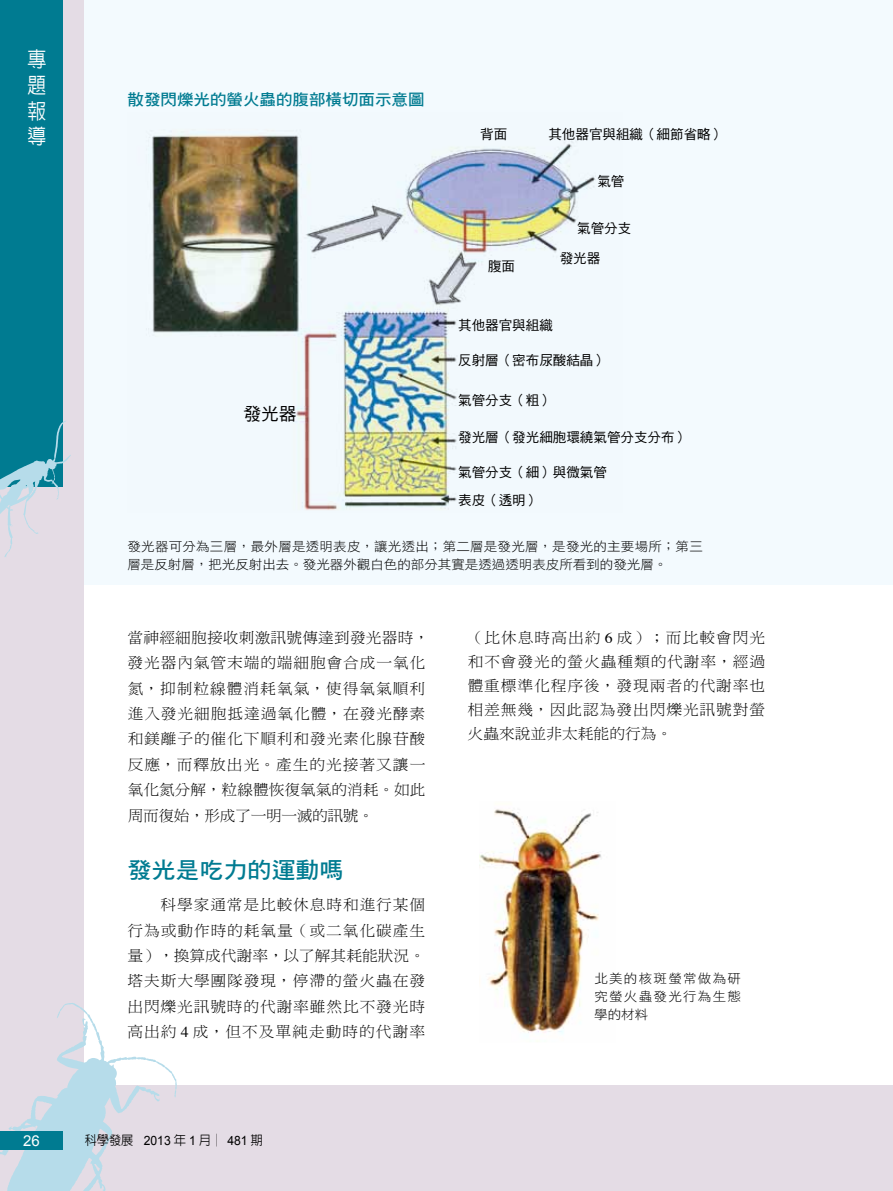
<style>
.page{position:relative;width:893px;height:1191px;background:#e4dce5}
.page>*{position:absolute;margin:0;border:0;box-sizing:border-box;transform-origin:0 0}
.t1{font:22.8px "DF Hei Std W7";color:#007b91;scale:1.05 1}
.t2{font:500 21px/25.5px "AR New Hei B5";color:#fff;text-align:justify;scale:.9 1}
.t3{font:17.7px "DF Hei Std W5";color:#000}
.t4{font:15.6px "DF Hei Std W7";color:#007b91;scale:1.05 1}
.t5{font:15px/25.3px "DF Ming Std W3";letter-spacing:.055em;color:#000;text-align:justify;scale:1.05 1}
.t6{font:15px "Arial";color:#fff}
.t7{font:13.5px/28.2px "DF Hei Std W5";color:#000}
.t8{font:12.9px/18px "DF Hei Std W3";letter-spacing:.015em;color:#000;text-align:justify;scale:1.05 1}
.t9{font:500 12.9px "AR New Hei B5";color:#000;scale:.95 1}
.s1{font-family:"Times"}
.s2{font-family:"Arial";font-weight:400}
</style>
<div class="page">
<div style="left:85px;top:111px;width:808px;height:973px;background:#fff"></div>
<svg style="left:0;top:1002px;width:177px;height:189px"></svg>
<div style="left:0;top:0;width:62px;height:487px;background:#007b91"></div>
<svg style="left:0;top:420px;width:71px;height:137px"></svg>
<div style="left:0;top:1131px;width:62px;height:18px;background:#007b91"></div>
<img style="left:479px;top:809px;width:122px;height:225px">
<div style="left:85px;top:0;width:808px;height:585px;background:#f3fafe"></div>
<img style="left:149px;top:131px;width:447px;height:379px">
<h2 class="t2" style="left:28px;top:47px;width:22px">專題報導</h2>
<p class="t4" style="left:128px;top:91px;width:284px">散發閃爍光的螢火蟲的腹部橫切面示意圖</p>
<p class="t3" style="left:243px;top:404px;width:54px">發光器</p>
<p class="t7" style="left:480px;top:120px;width:29px">背面</p>
<p class="t7" style="left:548px;top:120px;width:177px">其他器官與組織（細節省略）</p>
<p class="t7" style="left:597px;top:166px;width:29px">氣管</p>
<p class="t7" style="left:577px;top:214px;width:56px">氣管分支</p>
<p class="t7" style="left:560px;top:244px;width:42px">發光器</p>
<p class="t7" style="left:488px;top:252px;width:42px">腹面　</p>
<p class="t7" style="left:458px;top:311px;width:96px">其他器官與組織</p>
<p class="t7" style="left:458px;top:346px;width:150px">反射層（密布尿酸結晶）</p>
<p class="t7" style="left:458px;top:386px;width:110px">氣管分支（粗）　</p>
<p class="t7" style="left:458px;top:423px;width:232px">發光層（發光細胞環繞氣管分支分布）</p>
<p class="t7" style="left:458px;top:458px;width:164px">氣管分支（細）與微氣管　表皮（透明）</p>
<p class="t8" style="left:127px;top:537px;width:550px">發光器可分為三層，最外層是透明表皮，讓光透出；第二層是發光層，是發光的主要場所；第三層是反射層，把光反射出去。發光器外觀白色的部分其實是透過透明表皮所看到的發光層。</p>
<p class="t5" style="left:128px;top:624px;width:289px;text-align:left">當神經細胞接收刺激訊號傳達到發光器時，發光器內氣管末端的端細胞會合成一氧化氮，抑制粒線體消耗氧氣，使得氧氣順利進入發光細胞抵達過氧化體，在發光酵素和鎂離子的催化下順利和發光素化腺苷酸反應，而釋放出光。產生的光接著又讓一氧化氮分解，粒線體恢復氧氣的消耗。如此周而復始，形成了一明一滅的訊號。</p>
<h1 class="t1" style="left:128px;top:858px;width:207px">發光是吃力的運動嗎</h1>
<p class="t5" style="left:127px;top:892px;width:285px;text-indent:33px">科學家通常是比較休息時和進行某個行為或動作時的耗氧量（或二氧化碳產生量），換算成代謝率，以了解其耗能狀況。塔夫斯大學團隊發現，停滯的螢火蟲在發出閃爍光訊號時的代謝率雖然比不發光時高出約 <span class="s1">4</span> 成，但不及單純走動時的代謝率</p>
<p class="t5" style="left:468px;top:625px;width:285px;line-height:24px">（比休息時高出約 <span class="s1">6</span> 成）；而比較會閃光和不會發光的螢火蟲種類的代謝率，經過體重標準化程序後，發現兩者的代謝率也相差無幾，因此認為發出閃爍光訊號對螢火蟲來說並非太耗能的行為。</p>
<p class="t8" style="left:594px;top:969px;width:141px">北美的核斑螢常做為研究螢火蟲發光行為生態學的材料</p>
<p class="t6" style="left:23px;top:1131px;width:18px">26</p>
<p class="t9" style="left:85px;top:1133px;width:189px">科學發展 <span class="s2">2013</span> 年 <span class="s2">1</span> 月│ <span class="s2">481</span> 期</p>
</div>
